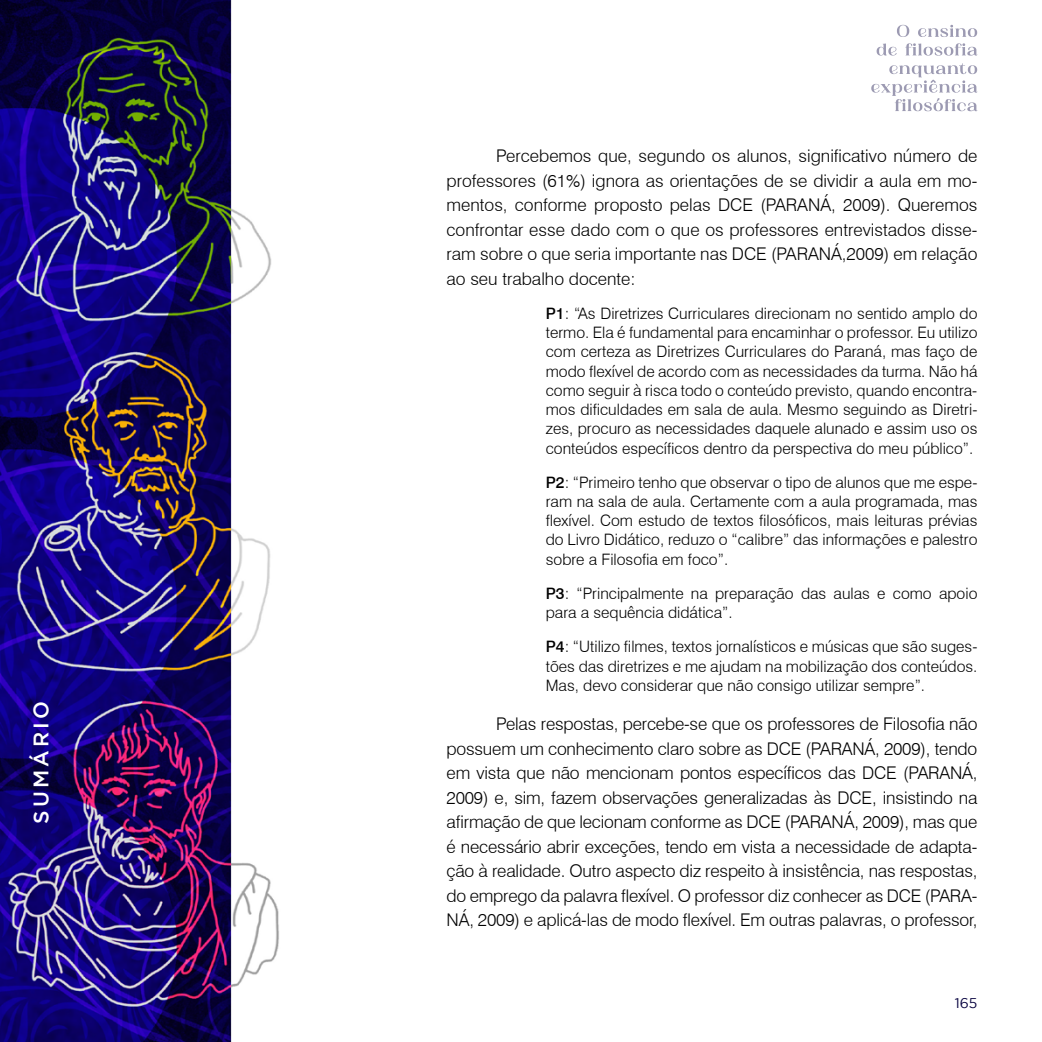
<style>
.page{position:relative;width:1042px;height:1042px;background:#fff}
.page>*{position:absolute;margin:0;border:0;box-sizing:border-box;transform-origin:0 0}
.t1{font:500 21px "Gotham";letter-spacing:.15em;color:#fff}
.t2{font:300 17.5px/24.5px "Swiss 721 BT";letter-spacing:-.01em;color:#000;text-align:justify}
.t3{font:300 15.75px/19.2px "Swiss 721 BT";color:#000;text-align:justify}
.t4{font:14px "Gotham";color:#06003e}
.s1{font-weight:500}
</style>
<div class="page">
<img style="left:0;top:0;width:279px;height:1042px">
<svg style="left:897px;top:25px;width:12px;height:12px"></svg>
<svg style="left:918px;top:25px;width:59px;height:12px"></svg>
<svg style="left:876px;top:44px;width:21px;height:12px"></svg>
<svg style="left:905px;top:43px;width:72px;height:13px"></svg>
<svg style="left:871px;top:63px;width:106px;height:48px"></svg>
<h1 class="t1" style="left:29px;top:823px;width:124px;rotate:-90deg">SUMÁRIO</h1>
<p class="t2" style="left:446px;top:144px;width:532px;text-indent:50px">Percebemos que, segundo os alunos, significativo número de professores (61%) ignora as orientações de se dividir a aula em mo&shy;mentos, conforme proposto pelas DCE (PARANÁ, 2009). Queremos confrontar esse dado com o que os professores entrevistados disse&shy;ram sobre o que seria importante nas DCE (PARANÁ,2009) em relação ao seu trabalho docente:</p>
<p class="t3" style="left:546px;top:303px;width:433px"><span class="s1">P1</span>: “As Diretrizes Curriculares direcionam no sentido amplo do termo. Ela é fundamental para encaminhar o professor. Eu utilizo com certeza as Diretrizes Curriculares do Paraná, mas faço de modo flexível de acordo com as necessidades da turma. Não há como seguir à risca todo o conteúdo previsto, quando encontra&shy;mos dificuldades em sala de aula. Mesmo seguindo as Diretri&shy;zes, procuro as necessidades daquele alunado e assim uso os conteúdos específicos dentro da perspectiva do meu público”.</p>
<p class="t3" style="left:546px;top:472px;width:433px"><span class="s1">P2</span>: “Primeiro tenho que observar o tipo de alunos que me espe&shy;ram na sala de aula. Certamente com a aula programada, mas flexível. Com estudo de textos filosóficos, mais leituras prévias do Livro Didático, reduzo o “calibre” das informações e palestro sobre a Filosofia em foco”.</p>
<p class="t3" style="left:546px;top:583px;width:433px"><span class="s1">P3</span>: “Principalmente na preparação das aulas e como apoio para a sequência didática”.</p>
<p class="t3" style="left:546px;top:637px;width:433px"><span class="s1">P4</span>: “Utilizo filmes, textos jornalísticos e músicas que são suges&shy;tões das diretrizes e me ajudam na mobilização dos conteúdos.<br>Mas, devo considerar que não consigo utilizar sempre”.</p>
<p class="t2" style="left:446px;top:711px;width:532px;text-indent:50px">Pelas respostas, percebe-se que os professores de Filosofia não possuem um conhecimento claro sobre as DCE (PARANÁ, 2009), tendo em vista que não mencionam pontos específicos das DCE (PARANÁ, 2009) e, sim, fazem observações generalizadas às DCE, insistindo na afirmação de que lecionam conforme as DCE (PARANÁ, 2009), mas que é necessário abrir exceções, tendo em vista a necessidade de adapta&shy;ção à realidade. Outro aspecto diz respeito à insistência, nas respostas, do emprego da palavra flexível. O professor diz conhecer as DCE (PARA-NÁ, 2009) e aplicá-las de modo flexível. Em outras palavras, o professor,</p>
<p class="t4" style="left:955px;top:996px;width:24px">165</p>
</div>
